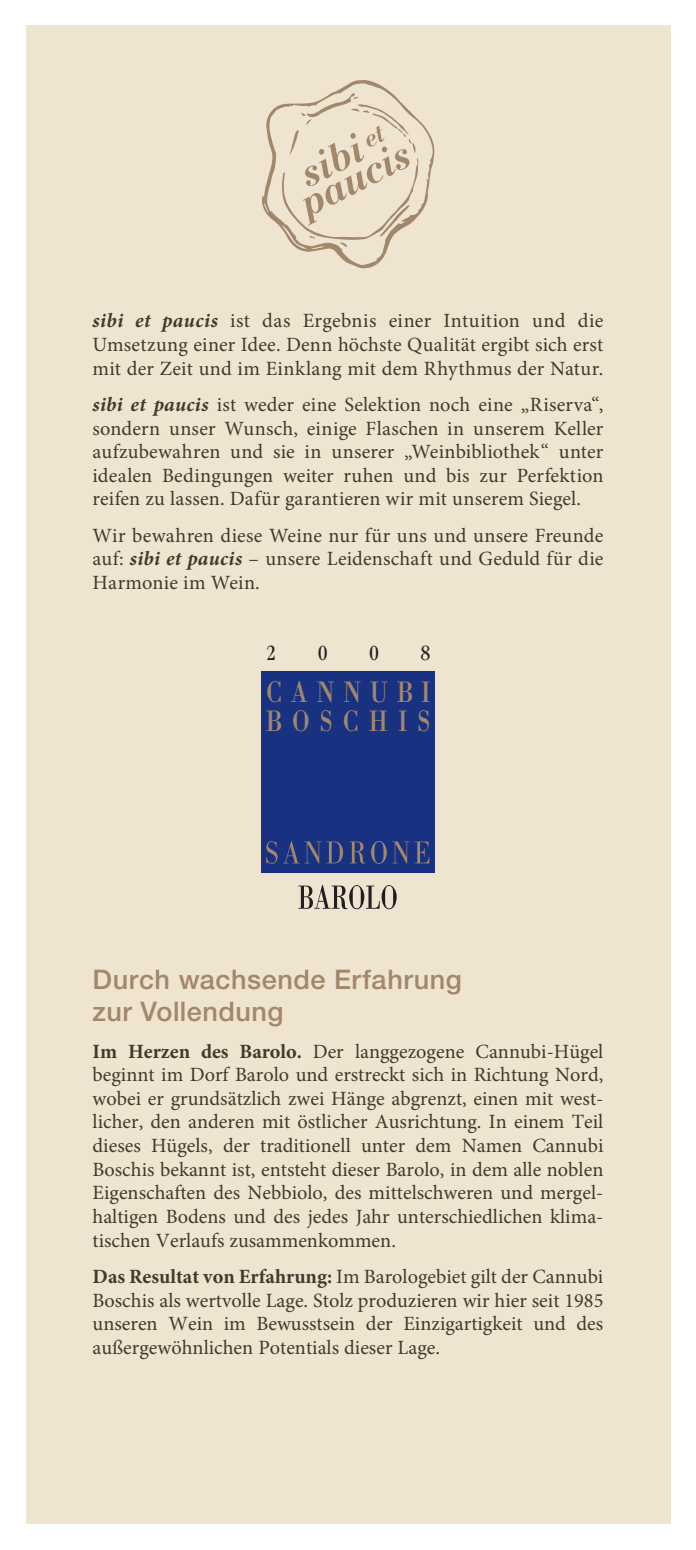
<style>
.page{position:relative;width:696px;height:1550px;background:#fff}
.page>*{position:absolute;margin:0;border:0;box-sizing:border-box;transform-origin:0 0}
.t1{font:30.6px/29.2px "Bodoni Std";letter-spacing:.38em;color:#a1876c;scale:.8 1}
.t2{font:500 27px/32.4px "Helvetica Neue LT Std";letter-spacing:.02em;color:#a1876c}
.t3{font:condensed 22.5px "ITC Garamond Std";color:#231f20}
.t4{font:20.25px/23.6px "Minion Pro";color:#3e3a2d;text-align:justify}
.s1{font-weight:700;font-style:italic}
.s2{font-weight:700}
</style>
<div class="page">
<div style="left:26px;top:26px;width:644px;height:1498px;background:#efe4d0"></div>
<svg style="left:262px;top:80px;width:172px;height:188px"></svg>
<svg style="left:298px;top:885px;width:98px;height:24px"></svg>
<div style="left:261px;top:671px;width:173px;height:202px;background:#183181"></div>
<svg style="left:266px;top:841px;width:11px;height:23px"></svg>
<svg style="left:284px;top:841px;width:59px;height:22px"></svg>
<svg style="left:349px;top:841px;width:16px;height:23px"></svg>
<svg style="left:371px;top:841px;width:15px;height:23px"></svg>
<svg style="left:392px;top:841px;width:37px;height:22px"></svg>
<p class="t4" style="left:92px;top:309px;width:512px"><span class="s1">sibi et paucis</span> ist das Ergebnis einer Intuition und die Umsetzung einer Idee. Denn höchste Qualität ergibt sich erst mit der Zeit und im Einklang mit dem Rhythmus der Natur.</p>
<p class="t4" style="left:92px;top:393px;width:512px"><span class="s1">sibi et paucis</span> ist weder eine Selektion noch eine „Riserva“, sondern unser Wunsch, einige Flaschen in unserem Keller aufzubewahren und sie in unserer „Weinbibliothek“ unter idealen Bedingungen weiter ruhen und bis zur Perfektion reifen zu lassen. Dafür garantieren wir mit unserem Siegel.</p>
<p class="t4" style="left:92px;top:524px;width:512px">Wir bewahren diese Weine nur für uns und unsere Freunde auf: <span class="s1">sibi et paucis</span> – unsere Leidenschaft und Geduld für die Harmonie im Wein.</p>
<p class="t3" style="left:266px;top:640px;width:11px">2</p>
<p class="t3" style="left:318px;top:640px;width:11px">0</p>
<p class="t3" style="left:369px;top:640px;width:11px">0</p>
<p class="t3" style="left:420px;top:640px;width:11px">8</p>
<p class="t1" style="left:266px;top:677px;width:207px">CANNUBI<br>BOSCHIS</p>
<p class="t2" style="left:92px;top:963px;width:370px">Durch wachsende Erfahrung zur Vollendung</p>
<p class="t4" style="left:92px;top:1039px;width:512px"><span class="s2">Im Herzen des Barolo.</span> Der langgezogene Cannubi-Hügel beginnt im Dorf Barolo und erstreckt sich in Richtung Nord, wobei er grundsätzlich zwei Hänge abgrenzt, einen mit west&shy;licher, den anderen mit östlicher Ausrichtung. In einem Teil dieses Hügels, der traditionell unter dem Namen Cannubi Boschis bekannt ist, entsteht dieser Barolo, in dem alle noblen Eigenschaften des Nebbiolo, des mittelschweren und mergel&shy;haltigen Bodens und des jedes Jahr unterschiedlichen klima&shy;tischen Verlaufs zusammenkommen.</p>
<p class="t4" style="left:92px;top:1265px;width:512px"><span class="s2">Das Resultat von Erfahrung:</span> Im Barologebiet gilt der Cannubi Boschis als wertvolle Lage. Stolz produzieren wir hier seit 1985 unseren Wein im Bewusstsein der Einzigartigkeit und des außergewöhnlichen Potentials dieser Lage.</p>
</div>
